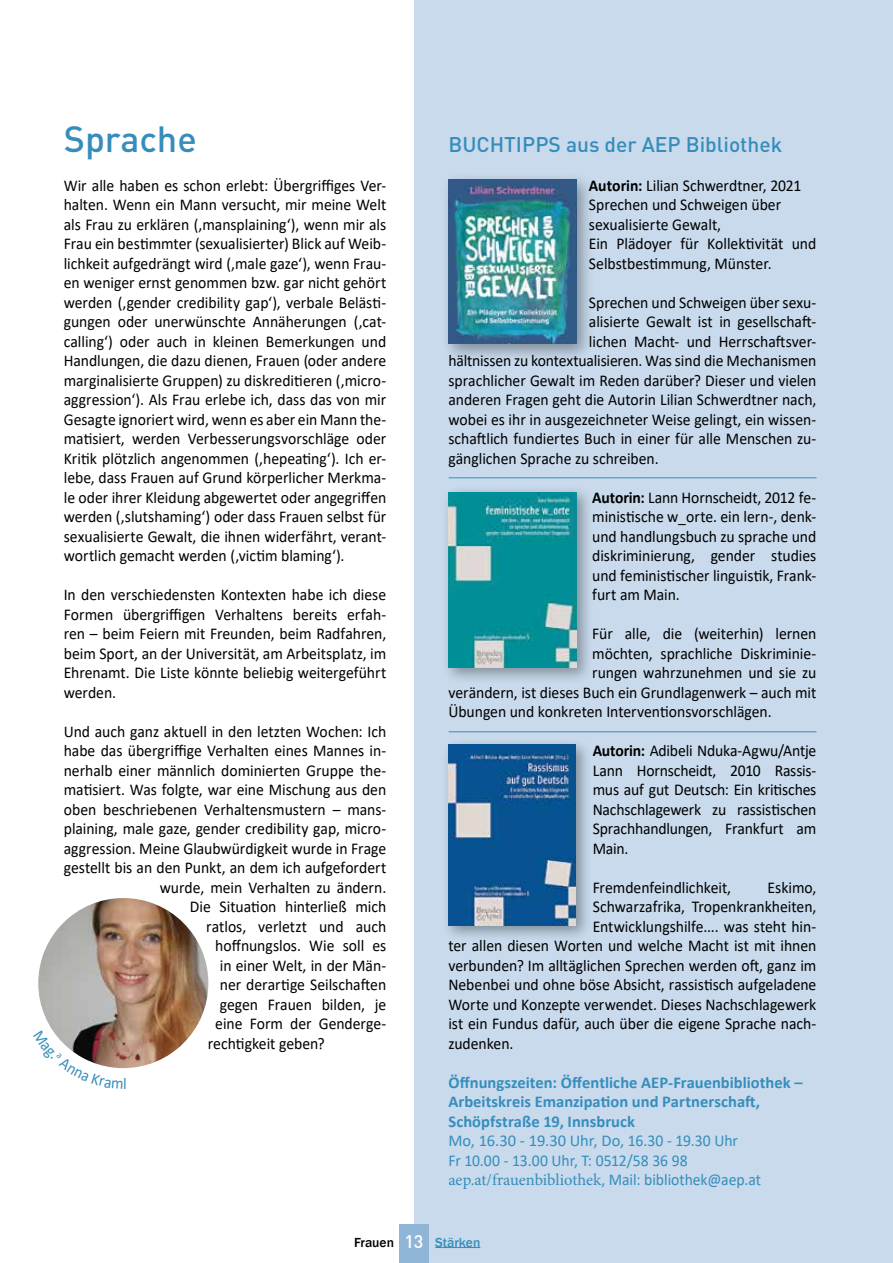
<style>
.page{position:relative;width:893px;height:1263px;background:#fff}
.page>*{position:absolute;margin:0;border:0;box-sizing:border-box;transform-origin:0 0}
.t1{font:500 36px "DIN Pro";color:#368dbc}
.t2{font:500 21px "DIN Pro";color:#368dbc}
.t3{font:16.5px/19.5px "Calibri";letter-spacing:-.005em;color:#000;text-align:justify;scale:.95 1}
.t4{font:700 16.5px/19.5px "Calibri";color:#368dbc}
.t5{font:16.5px/19.5px "Calibri";letter-spacing:-.005em;color:#368dbc}
.t6{font:16.5px "Minion Pro";color:#368dbc}
.t7{font:16.5px "Calibri";letter-spacing:-.005em;color:#368dbc;scale:.95 1}
.t8{font:500 13.5px "Franklin Gothic";color:#368dbc}
.s1{font-weight:700}
.s2{font-family:"Calibri"}
.s3{color:#000}
.s4{font-family:"DIN Pro";font-size:18px;color:#fff}
</style>
<div class="page">
<div style="left:414px;top:0;width:479px;height:1263px;background:#c8daec"></div>
<div style="left:399px;top:1224px;width:30px;height:39px;background:#90b6d7"></div>
<hr style="left:435px;top:1247px;width:45px;height:1px;background:#368dbc">
<div style="left:441px;top:172px;width:154px;height:191px;background:#000;opacity:.35"></div>
<img style="left:449px;top:179px;width:127px;height:165px">
<div style="left:442px;top:485px;width:151px;height:200px;background:#000;opacity:.35"></div>
<img style="left:449px;top:492px;width:127px;height:175px">
<div style="left:442px;top:738px;width:150px;height:203px;background:#000;opacity:.35"></div>
<img style="left:449px;top:744px;width:126px;height:181px">
<hr style="left:449px;top:477px;width:367px;height:1px;background:#368dbc">
<hr style="left:449px;top:731px;width:367px;height:1px;background:#368dbc">
<img style="left:38px;top:898px;width:170px;height:170px;border-radius:85px">
<svg style="left:52px;top:1030px;width:71px;height:39px"></svg>
<h1 class="t1" style="left:64px;top:111px;width:135px">Sprache</h1>
<p class="t2" style="left:448px;top:128px;width:335px">BUCHTIPPS aus der AEP Bibliothek</p>
<p class="t3" style="left:589px;top:175px;width:241px;text-align:left"><span class="s1">Autorin:</span> Lilian Schwerdtner, 2021<br>Sprechen und Schweigen über sexualisierte Gewalt,<br>Ein Plädoyer für Kollektivität und<br>Selbstbestimmung, Münster.</p>
<p class="t3" style="left:589px;top:292px;width:241px">Sprechen und Schweigen über sexu-</p>
<p class="t3" style="left:589px;top:311px;width:241px">alisierte Gewalt ist in gesellschaft-</p>
<p class="t3" style="left:589px;top:331px;width:241px">lichen Macht- und Herrschaftsver-</p>
<p class="t3" style="left:448px;top:350px;width:389px">hältnissen zu kontextualisieren. Was sind die Mechanismen</p>
<p class="t3" style="left:448px;top:370px;width:389px">sprachlicher Gewalt im Reden darüber? Dieser und vielen</p>
<p class="t3" style="left:448px;top:389px;width:389px">anderen Fragen geht die Autorin Lilian Schwerdtner nach,</p>
<p class="t3" style="left:448px;top:409px;width:389px">wobei es ihr in ausgezeichneter Weise gelingt, ein wissen-</p>
<p class="t3" style="left:448px;top:428px;width:389px">schaftlich fundiertes Buch in einer für alle Menschen zu-</p>
<p class="t3" style="left:448px;top:448px;width:223px">gänglichen Sprache zu schreiben.</p>
<p class="t3" style="left:592px;top:487px;width:237px"><span class="s1">Autorin:</span> Lann Hornscheidt, 2012 fe&shy;ministische w_orte. ein lern-, denk&shy;und handlungsbuch zu sprache und diskriminierung, gender studies und feministischer linguistik, Frank&shy;furt am Main.</p>
<p class="t3" style="left:592px;top:623px;width:237px">Für alle, die (weiterhin) lernen</p>
<p class="t3" style="left:592px;top:643px;width:237px">möchten, sprachliche Diskriminie-</p>
<p class="t3" style="left:592px;top:662px;width:237px">rungen wahrzunehmen und sie zu</p>
<p class="t3" style="left:448px;top:682px;width:389px">verändern, ist dieses Buch ein Grundlagenwerk – auch mit</p>
<p class="t3" style="left:448px;top:701px;width:342px">Übungen und konkreten Interventionsvorschlägen.</p>
<p class="t3" style="left:593px;top:740px;width:237px"><span class="s1">Autorin:</span> Adibeli Nduka-Agwu/Antje Lann Hornscheidt, 2010 Rassis&shy;mus auf gut Deutsch: Ein kritisches Nachschlagewerk zu rassistischen Sprachhandlungen, Frankfurt am Main.</p>
<p class="t3" style="left:593px;top:877px;width:147px">Fremdenfeindlichkeit,</p>
<p class="t3" style="left:767px;top:877px;width:53px">Eskimo,</p>
<p class="t3" style="left:593px;top:896px;width:237px">Schwarzafrika, Tropenkrankheiten,</p>
<p class="t3" style="left:593px;top:916px;width:237px">Entwicklungshilfe.... was steht hin-</p>
<p class="t3" style="left:448px;top:935px;width:389px">ter allen diesen Worten und welche Macht ist mit ihnen</p>
<p class="t3" style="left:448px;top:955px;width:389px">verbunden? Im alltäglichen Sprechen werden oft, ganz im</p>
<p class="t3" style="left:448px;top:974px;width:389px">Nebenbei und ohne böse Absicht, rassistisch aufgeladene</p>
<p class="t3" style="left:448px;top:994px;width:389px">Worte und Konzepte verwendet. Dieses Nachschlagewerk</p>
<p class="t3" style="left:448px;top:1013px;width:389px">ist ein Fundus dafür, auch über die eigene Sprache nach-</p>
<p class="t3" style="left:448px;top:1033px;width:70px">zudenken.</p>
<p class="t4" style="left:448px;top:1072px;width:356px">Öffnungszeiten: Öffentliche AEP-Frauenbibliothek –<br>Arbeitskreis Emanzipation und Partnerschaft,<br>Schöpfstraße 19, Innsbruck</p>
<p class="t5" style="left:448px;top:1130px;width:291px">Mo, 16.30 - 19.30 Uhr, Do, 16.30 - 19.30 Uhr<br>Fr 10.00 - 13.00 Uhr, T: 0512/58 36 98</p>
<p class="t6" style="left:448px;top:1169px;width:314px">aep.at/frauenbibliothek<span class="s2">, Mail: bibliothek@aep.at</span></p>
<p class="t3" style="left:64px;top:175px;width:341px">Wir alle haben es schon erlebt: Übergriffiges Ver&shy;halten. Wenn ein Mann versucht, mir meine Welt als Frau zu erklären (‚mansplaining‘), wenn mir als Frau ein bestimmter (sexualisierter) Blick auf Weib&shy;lichkeit aufgedrängt wird (‚male gaze‘), wenn Frau&shy;en weniger ernst genommen bzw. gar nicht gehört werden (‚gender credibility gap‘), verbale Belästi&shy;gungen oder unerwünschte Annäherungen (‚cat&shy;calling‘) oder auch in kleinen Bemerkungen und Handlungen, die dazu dienen, Frauen (oder andere marginalisierte Gruppen) zu diskreditieren (‚micro&shy;aggression‘). Als Frau erlebe ich, dass das von mir Gesagte ignoriert wird, wenn es aber ein Mann the&shy;matisiert, werden Verbesserungsvorschläge oder Kritik plötzlich angenommen (‚hepeating‘). Ich er&shy;lebe, dass Frauen auf Grund körperlicher Merkma&shy;le oder ihrer Kleidung abgewertet oder angegriffen werden (‚slutshaming‘) oder dass Frauen selbst für sexualisierte Gewalt, die ihnen widerfährt, verant&shy;wortlich gemacht werden (‚victim blaming‘).</p>
<p class="t3" style="left:64px;top:584px;width:341px">In den verschiedensten Kontexten habe ich diese Formen übergriffigen Verhaltens bereits erfah&shy;ren – beim Feiern mit Freunden, beim Radfahren, beim Sport, an der Universität, am Arbeitsplatz, im Ehrenamt. Die Liste könnte beliebig weitergeführt werden.</p>
<p class="t3" style="left:64px;top:721px;width:341px">Und auch ganz aktuell in den letzten Wochen: Ich</p>
<p class="t3" style="left:64px;top:740px;width:341px">habe das übergriffige Verhalten eines Mannes in-</p>
<p class="t3" style="left:64px;top:760px;width:341px">nerhalb einer männlich dominierten Gruppe the-</p>
<p class="t3" style="left:64px;top:779px;width:341px">matisiert. Was folgte, war eine Mischung aus den</p>
<p class="t3" style="left:64px;top:799px;width:341px">oben beschriebenen Verhaltensmustern – mans-</p>
<p class="t3" style="left:64px;top:818px;width:341px">plaining, male gaze, gender credibility gap, micro-</p>
<p class="t3" style="left:64px;top:838px;width:341px">aggression. Meine Glaubwürdigkeit wurde in Frage</p>
<p class="t3" style="left:64px;top:857px;width:341px">gestellt bis an den Punkt, an dem ich aufgefordert</p>
<p class="t3" style="left:160px;top:877px;width:240px">wurde, mein Verhalten zu ändern.</p>
<p class="t3" style="left:190px;top:896px;width:208px">Die Situation hinterließ mich</p>
<p class="t3" style="left:206px;top:916px;width:191px">ratlos, verletzt und auch</p>
<p class="t3" style="left:215px;top:935px;width:181px">hoffnungslos. Wie soll es</p>
<p class="t3" style="left:220px;top:955px;width:177px">in einer Welt, in der Män-</p>
<p class="t3" style="left:220px;top:974px;width:177px">ner derartige Seilschaften</p>
<p class="t3" style="left:220px;top:994px;width:177px">gegen Frauen bilden, je</p>
<p class="t3" style="left:215px;top:1013px;width:181px">eine Form der Genderge-</p>
<p class="t3" style="left:208px;top:1033px;width:125px">rechtigkeit geben?</p>
<p class="t7" style="left:123px;top:1072px;width:5px">l</p>
<p class="t8" style="left:354px;top:1233px;width:128px"><span class="s3">Frauen</span> <span class="s4">13</span> Stärken</p>
</div>
